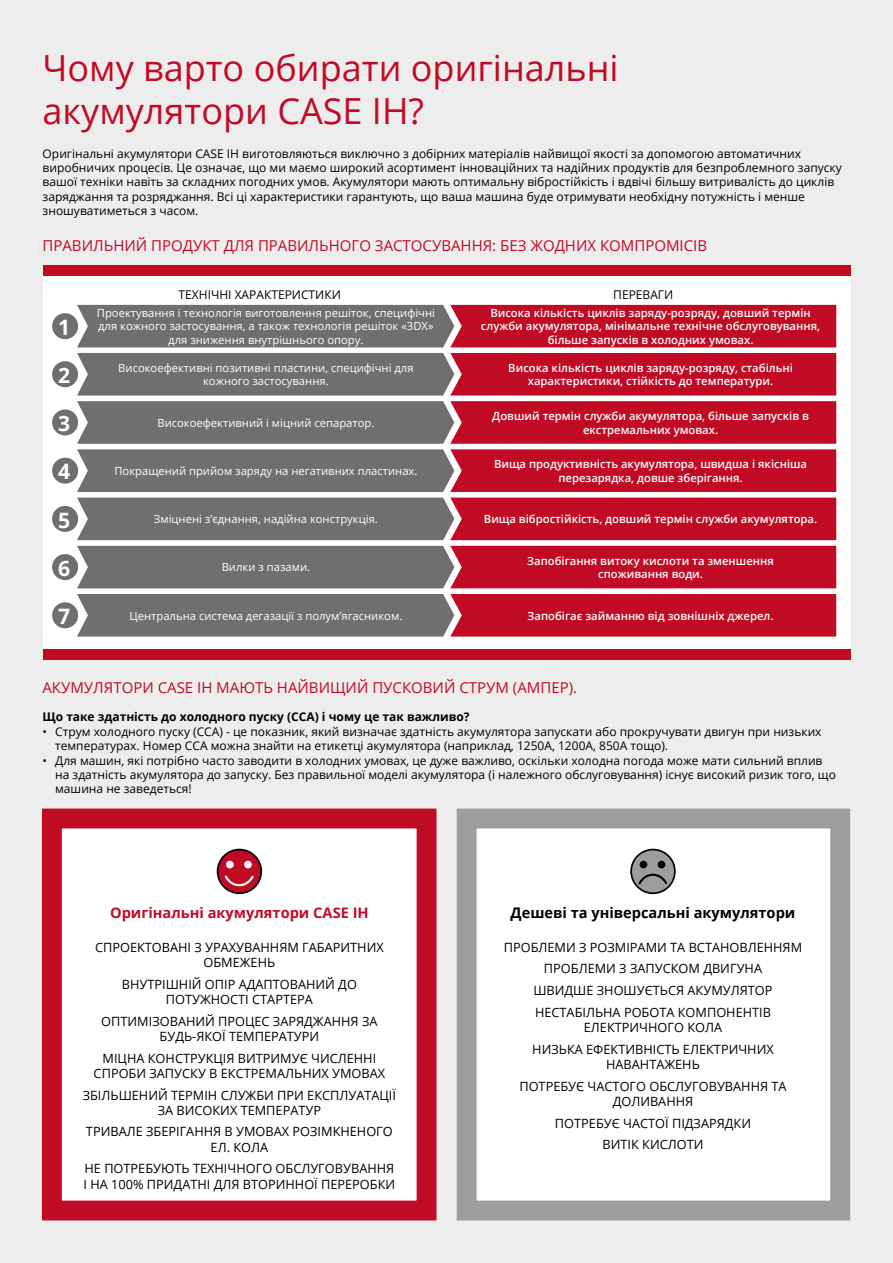
<style>
.page{position:relative;width:893px;height:1263px;background:#ededed}
.page>*{position:absolute;margin:0;border:0;box-sizing:border-box;transform-origin:0 0}
.t1{font:36px "Open Sans";color:#c10b25}
.t2{font:700 21.15px "Open Sans";color:#fff}
.t3{font:15px "Open Sans";color:#c10b25}
.t4{font:700 14.55px "Open Sans";color:#000}
.t5{font:700 14.55px "Open Sans";color:#c10b25}
.t6{font:12.75px/15.3px "Open Sans";color:#000;text-align:center}
.t7{font:12px/14.4px "Open Sans";color:#000}
.t8{font:700 12px "Open Sans";color:#000}
.t9{font:600 11.25px/13.5px "Open Sans";color:#fff;text-align:center}
.t10{font:11.25px/13.5px "Open Sans";color:#fff;text-align:center}
</style>
<div class="page">
<div style="left:43px;top:276px;width:807px;height:373px;background:#fff"></div>
<div style="left:43px;top:266px;width:807px;height:10px;background:#c10b25"></div>
<div style="left:43px;top:649px;width:807px;height:10px;background:#c10b25"></div>
<div style="left:52px;top:313px;width:26px;height:26px;background:#706f6f;border-radius:50%"></div>
<div style="left:52px;top:361px;width:26px;height:26px;background:#706f6f;border-radius:50%"></div>
<div style="left:52px;top:409px;width:26px;height:26px;background:#706f6f;border-radius:50%"></div>
<div style="left:52px;top:458px;width:26px;height:26px;background:#706f6f;border-radius:50%"></div>
<div style="left:52px;top:506px;width:26px;height:26px;background:#706f6f;border-radius:50%"></div>
<div style="left:52px;top:554px;width:26px;height:26px;background:#706f6f;border-radius:50%"></div>
<div style="left:52px;top:602px;width:26px;height:26px;background:#706f6f;border-radius:50%"></div>
<svg style="left:77px;top:305px;width:759px;height:42px;background:#9a3f4c"></svg>
<svg style="left:77px;top:498px;width:759px;height:42px;background:#9a3f4c"></svg>
<svg style="left:77px;top:353px;width:759px;height:42px;background:#9a3f4c"></svg>
<svg style="left:77px;top:401px;width:759px;height:91px;background:#a14b57"></svg>
<svg style="left:77px;top:546px;width:759px;height:42px;background:#9a3f4c"></svg>
<svg style="left:77px;top:594px;width:759px;height:43px;background:#9b414e"></svg>
<div style="left:42px;top:808px;width:394px;height:412px;background:#fff;border:20px solid #c10b25"></div>
<div style="left:218px;top:849px;width:43px;height:44px;background:#c10b25;border-radius:50%"></div>
<div style="left:217px;top:849px;width:45px;height:45px;border:2px solid #000;border-radius:50%"></div>
<svg style="left:223px;top:875px;width:32px;height:13px"></svg>
<div style="left:226px;top:861px;width:8px;height:7px;background:#fff;border-radius:50%"></div>
<div style="left:244px;top:861px;width:8px;height:7px;background:#fff;border-radius:50%"></div>
<div style="left:457px;top:808px;width:393px;height:412px;background:#fff;border:20px solid #9d9d9c"></div>
<svg style="left:631px;top:849px;width:44px;height:44px"></svg>
<div style="left:630px;top:849px;width:46px;height:45px;border:2px solid #000;border-radius:50%"></div>
<svg style="left:637px;top:872px;width:32px;height:14px"></svg>
<div style="left:640px;top:861px;width:7px;height:7px;background:#000;border-radius:50%"></div>
<div style="left:658px;top:861px;width:7px;height:7px;background:#000;border-radius:50%"></div>
<p class="t1" style="left:43px;top:43px;width:578px">Чому варто обирати оригінальні</p>
<p class="t1" style="left:43px;top:86px;width:383px">акумулятори CASE IH?</p>
<p class="t7" style="left:43px;top:146px;width:801px">Оригінальні акумулятори CASE IH виготовляються виключно з добірних матеріалів найвищої якості за допомогою автоматичних виробничих процесів. Це означає, що ми маємо широкий асортимент інноваційних та надійних продуктів для безпроблемного запуску вашої техніки навіть за складних погодних умов. Акумулятори мають оптимальну вібростійкість і вдвічі більшу витривалість до циклів заряджання та розряджання. Всі ці характеристики гарантують, що ваша машина буде отримувати необхідну потужність і менше зношуватиметься з часом.</p>
<p class="t3" style="left:43px;top:235px;width:666px">ПРАВИЛЬНИЙ ПРОДУКТ ДЛЯ ПРАВИЛЬНОГО ЗАСТОСУВАННЯ: БЕЗ ЖОДНИХ КОМПРОМІСІВ</p>
<p class="t2" style="left:58px;top:312px;width:14px">1</p>
<p class="t2" style="left:58px;top:360px;width:14px">2</p>
<p class="t2" style="left:58px;top:408px;width:14px">3</p>
<p class="t2" style="left:58px;top:457px;width:14px">4</p>
<p class="t2" style="left:58px;top:505px;width:14px">5</p>
<p class="t2" style="left:58px;top:553px;width:14px">6</p>
<p class="t2" style="left:58px;top:601px;width:14px">7</p>
<p class="t7" style="left:179px;top:287px;width:164px">ТЕХНІЧНІ ХАРАКТЕРИСТИКИ</p>
<p class="t7" style="left:613px;top:287px;width:62px">ПЕРЕВАГИ</p>
<p class="t10" style="left:97px;top:306px;width:340px">Проектування і технологія виготовлення решіток, специфічні для кожного застосування, а також технологія решіток «3DX» для зниження внутрішнього опору.</p>
<p class="t9" style="left:481px;top:306px;width:341px">Висока кількість циклів заряду-розряду, довший термін служби акумулятора, мінімальне технічне обслуговування, більше запусків в холодних умовах.</p>
<p class="t10" style="left:118px;top:361px;width:297px">Високоефективні позитивні пластини, специфічні для</p>
<p class="t10" style="left:203px;top:374px;width:127px">кожного застосування.</p>
<p class="t9" style="left:508px;top:361px;width:286px">Висока кількість циклів заряду-розряду, стабільні характеристики, стійкість до температури.</p>
<p class="t10" style="left:157px;top:416px;width:219px">Високоефективний і міцний сепаратор.</p>
<p class="t9" style="left:492px;top:409px;width:318px">Довший термін служби акумулятора, більше запусків в екстремальних умовах.</p>
<p class="t10" style="left:114px;top:464px;width:305px">Покращений прийом заряду на негативних пластинах.</p>
<p class="t9" style="left:494px;top:457px;width:315px">Вища продуктивність акумулятора, швидша і якісніша перезарядка, довше зберігання.</p>
<p class="t10" style="left:154px;top:512px;width:225px">Зміцнені з’єднання, надійна конструкція.</p>
<p class="t9" style="left:484px;top:512px;width:335px">Вища вібростійкість, довший термін служби акумулятора.</p>
<p class="t10" style="left:222px;top:560px;width:90px">Вилки з пазами.</p>
<p class="t9" style="left:527px;top:554px;width:248px">Запобігання витоку кислоти та зменшення споживання води.</p>
<p class="t10" style="left:130px;top:608px;width:274px">Центральна система дегазації з полум’ягасником.</p>
<p class="t9" style="left:528px;top:608px;width:247px">Запобігає займанню від зовнішніх джерел.</p>
<p class="t3" style="left:42px;top:677px;width:536px">АКУМУЛЯТОРИ CASE IH МАЮТЬ НАЙВИЩИЙ ПУСКОВИЙ СТРУМ (АМПЕР).</p>
<p class="t8" style="left:42px;top:708px;width:429px">Що таке здатність до холодного пуску (CCA) і чому це так важливо?</p>
<p class="t7" style="left:55px;top:724px;width:768px;text-indent:-13px">• Струм холодного пуску (CCA) - це показник, який визначає здатність акумулятора запускати або прокручувати двигун при низьких температурах. Номер CCA можна знайти на етикетці акумулятора (наприклад, 1250A, 1200A, 850A тощо).</p>
<p class="t7" style="left:55px;top:753px;width:782px;text-indent:-13px">• Для машин, які потрібно часто заводити в холодних умовах, це дуже важливо, оскільки холодна погода може мати сильний вплив на здатність акумулятора до запуску. Без правильної моделі акумулятора (і належного обслуговування) існує високий ризик того, що машина не заведеться!</p>
<p class="t5" style="left:110px;top:903px;width:260px">Оригінальні акумулятори CASE IH</p>
<p class="t6" style="left:95px;top:939px;width:290px">СПРОЕКТОВАНІ З УРАХУВАННЯМ ГАБАРИТНИХ<br>ОБМЕЖЕНЬ</p>
<p class="t6" style="left:122px;top:976px;width:237px">ВНУТРІШНІЙ ОПІР АДАПТОВАНИЙ ДО<br>ПОТУЖНОСТІ СТАРТЕРА</p>
<p class="t6" style="left:101px;top:1013px;width:278px">ОПТИМІЗОВАНИЙ ПРОЦЕС ЗАРЯДЖАННЯ ЗА<br>БУДЬ-ЯКОЇ ТЕМПЕРАТУРИ</p>
<p class="t6" style="left:94px;top:1050px;width:293px">МІЦНА КОНСТРУКЦІЯ ВИТРИМУЄ ЧИСЛЕННІ<br>СПРОБИ ЗАПУСКУ В ЕКСТРЕМАЛЬНИХ УМОВАХ</p>
<p class="t6" style="left:83px;top:1087px;width:315px">ЗБІЛЬШЕНИЙ ТЕРМІН СЛУЖБИ ПРИ ЕКСПЛУАТАЦІЇ<br>ЗА ВИСОКИХ ТЕМПЕРАТУР</p>
<p class="t6" style="left:86px;top:1124px;width:308px">ТРИВАЛЕ ЗБЕРІГАННЯ В УМОВАХ РОЗІМКНЕНОГО<br>ЕЛ. КОЛА</p>
<p class="t6" style="left:84px;top:1161px;width:313px;text-align:left">НЕ ПОТРЕБУЮТЬ ТЕХНІЧНОГО ОБСЛУГОВУВАННЯ<br>І НА 100% ПРИДАТНІ ДЛЯ ВТОРИННОЇ ПЕРЕРОБКИ</p>
<p class="t4" style="left:511px;top:903px;width:286px">Дешеві та універсальні акумулятори</p>
<p class="t6" style="left:504px;top:939px;width:300px">ПРОБЛЕМИ З РОЗМІРАМИ ТА ВСТАНОВЛЕННЯМ</p>
<p class="t6" style="left:544px;top:961px;width:220px">ПРОБЛЕМИ З ЗАПУСКОМ ДВИГУНА</p>
<p class="t6" style="left:533px;top:982px;width:241px">ШВИДШЕ ЗНОШУЄТЬСЯ АКУМУЛЯТОР</p>
<p class="t6" style="left:535px;top:1004px;width:238px">НЕСТАБІЛЬНА РОБОТА КОМПОНЕНТІВ<br>ЕЛЕКТРИЧНОГО КОЛА</p>
<p class="t6" style="left:532px;top:1041px;width:243px">НИЗЬКА ЕФЕКТИВНІСТЬ ЕЛЕКТРИЧНИХ<br>НАВАНТАЖЕНЬ</p>
<p class="t6" style="left:519px;top:1078px;width:269px">ПОТРЕБУЄ ЧАСТОГО ОБСЛУГОВУВАННЯ ТА<br>ДОЛИВАННЯ</p>
<p class="t6" style="left:555px;top:1115px;width:198px">ПОТРЕБУЄ ЧАСТОЇ ПІДЗАРЯДКИ</p>
<p class="t6" style="left:602px;top:1136px;width:102px">ВИТІК КИСЛОТИ</p>
</div>
